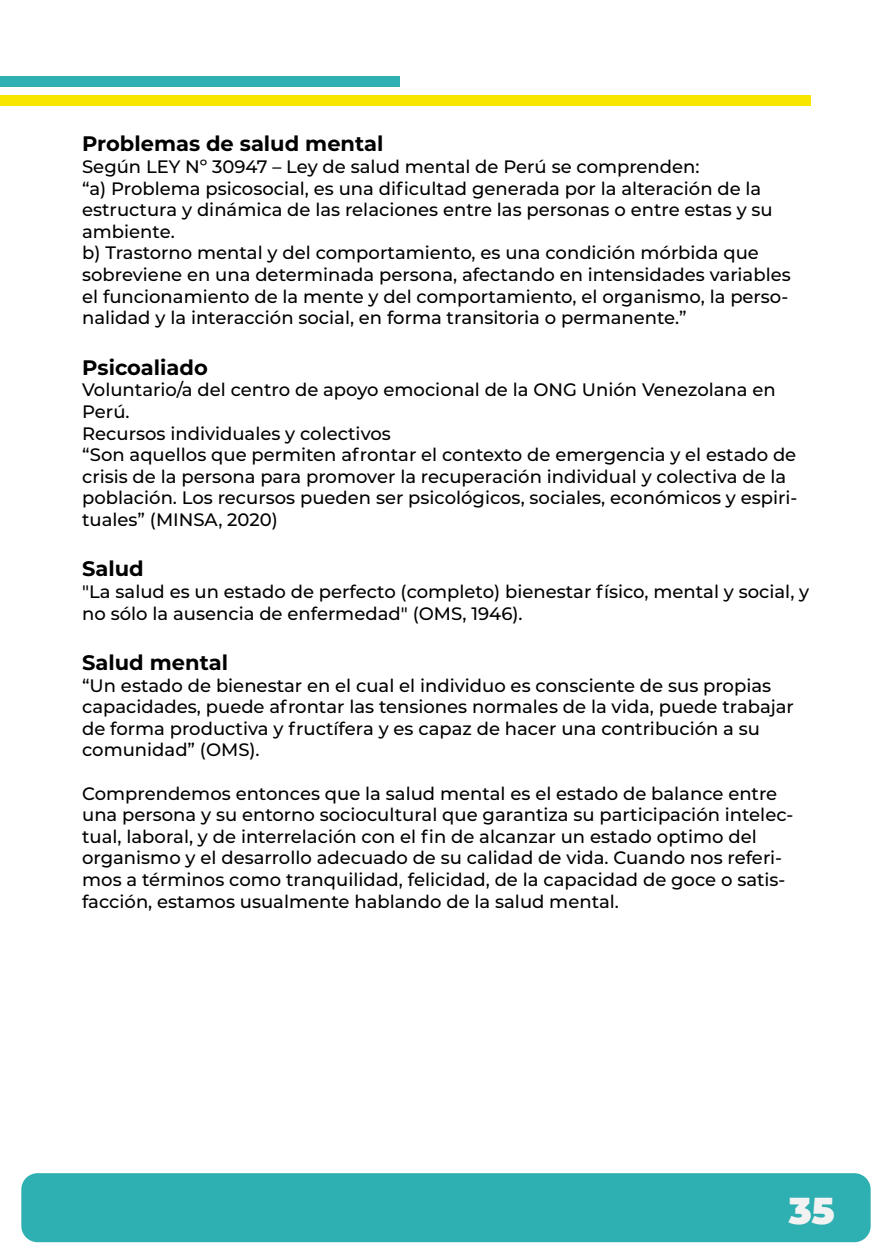
<style>
.page{position:relative;width:892px;height:1259px;background:#fff}
.page>*{position:absolute;margin:0;border:0;box-sizing:border-box;transform-origin:0 0}
.t1{font:900 37.5px "Montserrat";color:#f2f2f2}
.t2{font:700 21px "Montserrat";color:#000}
.t3{font:500 18px/21.6px "Montserrat";color:#000}
</style>
<div class="page">
<div style="left:21px;top:1173px;width:849px;height:69px;background:#2eafb1;border-radius:16px"></div>
<div style="left:0;top:95px;width:810px;height:11px;background:#f9e600"></div>
<div style="left:0;top:76px;width:399px;height:10px;background:#2eafb1"></div>
<p class="t2" style="left:82px;top:129px;width:303px">Problemas de salud mental</p>
<p class="t3" style="left:82px;top:155px;width:710px">Según LEY Nº 30947 – Ley de salud mental de Perú se comprenden:<br>“a) Problema psicosocial, es una dificultad generada por la alteración de la estructura y dinámica de las relaciones entre las personas o entre estas y su ambiente.<br>b) Trastorno mental y del comportamiento, es una condición mórbida que sobreviene en una determinada persona, afectando en intensidades variables el funcionamiento de la mente y del comportamiento, el organismo, la perso&shy;nalidad y la interacción social, en forma transitoria o permanente.”</p>
<p class="t2" style="left:82px;top:352px;width:127px">Psicoaliado</p>
<p class="t3" style="left:82px;top:378px;width:716px">Voluntario/a del centro de apoyo emocional de la ONG Unión Venezolana en Perú.<br>Recursos individuales y colectivos<br>“Son aquellos que permiten afrontar el contexto de emergencia y el estado de crisis de la persona para promover la recuperación individual y colectiva de la población. Los recursos pueden ser psicológicos, sociales, económicos y espiri&shy;tuales” (MINSA, 2020)</p>
<p class="t2" style="left:82px;top:554px;width:63px">Salud</p>
<p class="t3" style="left:82px;top:580px;width:728px">"La salud es un estado de perfecto (completo) bienestar físico, mental y social, y no sólo la ausencia de enfermedad" (OMS, 1946).</p>
<p class="t2" style="left:82px;top:647px;width:147px">Salud mental</p>
<p class="t3" style="left:82px;top:673px;width:713px">“Un estado de bienestar en el cual el individuo es consciente de sus propias capacidades, puede afrontar las tensiones normales de la vida, puede trabajar de forma productiva y fructífera y es capaz de hacer una contribución a su comunidad” (OMS).</p>
<p class="t3" style="left:82px;top:781px;width:713px">Comprendemos entonces que la salud mental es el estado de balance entre una persona y su entorno sociocultural que garantiza su participación intelec&shy;tual, laboral, y de interrelación con el fin de alcanzar un estado optimo del organismo y el desarrollo adecuado de su calidad de vida. Cuando nos referi&shy;mos a términos como tranquilidad, felicidad, de la capacidad de goce o satis&shy;facción, estamos usualmente hablando de la salud mental.</p>
<h1 class="t1" style="left:788px;top:1182px;width:47px">35</h1>
</div>
